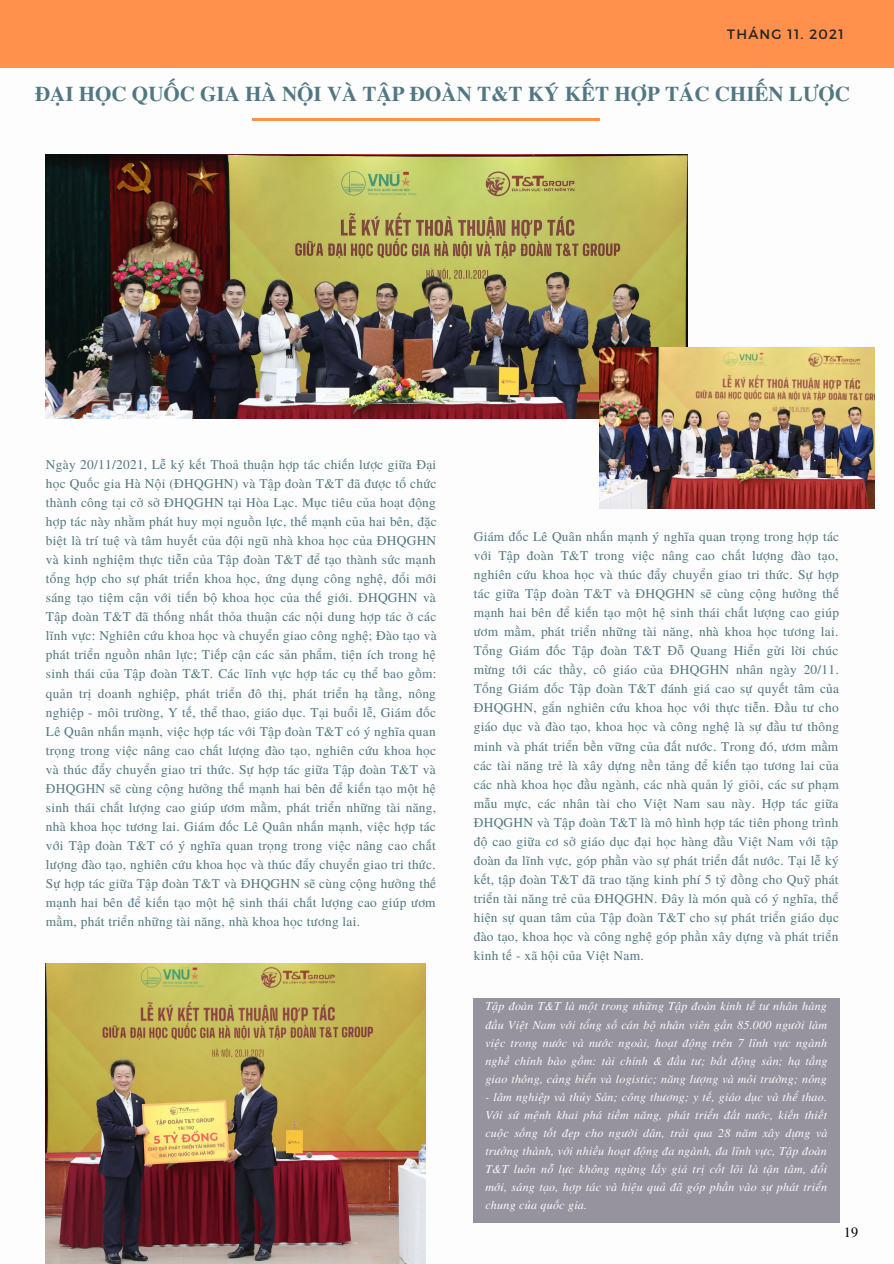
<style>
.page{position:relative;width:894px;height:1264px;background:#fff}
.page>*{position:absolute;margin:0;border:0;box-sizing:border-box;transform-origin:0 0}
.t1{font:700 21px "Te X Gyre Termes";color:#517882}
.t2{font:14.25px "Te X Gyre Termes";color:#000}
.t3{font:13.5px "Montserrat";letter-spacing:.09em;color:#222}
.t4{font:13.35px/19px "Te X Gyre Termes";letter-spacing:.02em;color:#517882;text-align:justify}
.t5{font:italic 12px/18px "Te X Gyre Termes";letter-spacing:.02em;color:#fdfdfd;text-align:justify}
</style>
<div class="page">
<div style="left:0;top:0;width:893px;height:67px;background:#ff914d"></div>
<img style="left:46px;top:154px;width:641px;height:264px">
<img style="left:599px;top:348px;width:274px;height:160px">
<img style="left:46px;top:963px;width:379px;height:300px">
<div style="left:473px;top:998px;width:366px;height:224px;background:#96929e"></div>
<hr style="left:252px;top:118px;width:347px;height:2px;background:#ff914d">
<p class="t3" style="left:727px;top:25px;width:118px">THÁNG 11. 2021</p>
<h1 class="t1" style="left:35px;top:77px;width:816px">ĐẠI HỌC QUỐC GIA HÀ NỘI VÀ TẬP ĐOÀN T&amp;T KÝ KẾT HỢP TÁC CHIẾN LƯỢC</h1>
<p class="t4" style="left:46px;top:454px;width:392px">Ngày 20/11/2021, Lễ ký kết Thoả thuận hợp tác chiến lược giữa Đại học Quốc gia Hà Nội (ĐHQGHN) và Tập đoàn T&amp;T đã được tổ chức thành công tại cở sở ĐHQGHN tại Hòa Lạc. Mục tiêu của hoạt động hợp tác này nhằm phát huy mọi nguồn lực, thế mạnh của hai bên, đặc biệt là trí tuệ và tâm huyết của đội ngũ nhà khoa học của ĐHQGHN và kinh nghiệm thực tiễn của Tập đoàn T&amp;T để tạo thành sức mạnh tổng hợp cho sự phát triển khoa học, ứng dụng công nghệ, đổi mới sáng tạo tiệm cận với tiến bộ khoa học của thế giới. ĐHQGHN và Tập đoàn T&amp;T đã thống nhất thỏa thuận các nội dung hợp tác ở các lĩnh vực: Nghiên cứu khoa học và chuyển giao công nghệ; Đào tạo và phát triển nguồn nhân lực; Tiếp cận các sản phẩm, tiện ích trong hệ sinh thái của Tập đoàn T&amp;T. Các lĩnh vực hợp tác cụ thể bao gồm: quản trị doanh nghiệp, phát triển đô thị, phát triển hạ tầng, nông nghiệp - môi trường, Y tế, thể thao, giáo dục. Tại buổi lễ, Giám đốc Lê Quân nhấn mạnh, việc hợp tác với Tập đoàn T&amp;T có ý nghĩa quan trọng trong việc nâng cao chất lượng đào tạo, nghiên cứu khoa học và thúc đẩy chuyển giao tri thức. Sự hợp tác giữa Tập đoàn T&amp;T và ĐHQGHN sẽ cùng cộng hưởng thế mạnh hai bên để kiến tạo một hệ sinh thái chất lượng cao giúp ươm mầm, phát triển những tài năng, nhà khoa học tương lai. Giám đốc Lê Quân nhấn mạnh, việc hợp tác với Tập đoàn T&amp;T có ý nghĩa quan trọng trong việc nâng cao chất lượng đào tạo, nghiên cứu khoa học và thúc đẩy chuyển giao tri thức.<br>Sự hợp tác giữa Tập đoàn T&amp;T và ĐHQGHN sẽ cùng cộng hưởng thế mạnh hai bên để kiến tạo một hệ sinh thái chất lượng cao giúp ươm mầm, phát triển những tài năng, nhà khoa học tương lai.</p>
<p class="t4" style="left:473px;top:526px;width:367px">Giám đốc Lê Quân nhấn mạnh ý nghĩa quan trọng trong hợp tác với Tập đoàn T&amp;T trong việc nâng cao chất lượng đào tạo, nghiên cứu khoa học và thúc đẩy chuyển giao tri thức. Sự hợp tác giữa Tập đoàn T&amp;T và ĐHQGHN sẽ cùng cộng hưởng thế mạnh hai bên để kiến tạo một hệ sinh thái chất lượng cao giúp ươm mầm, phát triển những tài năng, nhà khoa học tương lai.<br>Tổng Giám đốc Tập đoàn T&amp;T Đỗ Quang Hiển gửi lời chúc mừng tới các thầy, cô giáo của ĐHQGHN nhân ngày 20/11.<br>Tổng Giám đốc Tập đoàn T&amp;T đánh giá cao sự quyết tâm của ĐHQGHN, gắn nghiên cứu khoa học với thực tiễn. Đầu tư cho giáo dục và đào tạo, khoa học và công nghệ là sự đầu tư thông minh và phát triển bền vững của đất nước. Trong đó, ươm mầm các tài năng trẻ là xây dựng nền tảng để kiến tạo tương lai của các nhà khoa học đầu ngành, các nhà quản lý giỏi, các sư phạm mẫu mực, các nhân tài cho Việt Nam sau này. Hợp tác giữa ĐHQGHN và Tập đoàn T&amp;T là mô hình hợp tác tiên phong trình độ cao giữa cơ sở giáo dục đại học hàng đầu Việt Nam với tập đoàn đa lĩnh vực, góp phần vào sự phát triển đất nước. Tại lễ ký kết, tập đoàn T&amp;T đã trao tặng kinh phí 5 tỷ đồng cho Quỹ phát triển tài năng trẻ của ĐHQGHN. Đây là món quà có ý nghĩa, thể hiện sự quan tâm của Tập đoàn T&amp;T cho sự phát triển giáo dục đào tạo, khoa học và công nghệ góp phần xây dựng và phát triển kinh tế - xã hội của Việt Nam.</p>
<p class="t5" style="left:485px;top:996px;width:343px">Tập đoàn T&amp;T là một trong những Tập đoàn kinh tế tư nhân hàng đầu Việt Nam với tổng số cán bộ nhân viên gần 85.000 người làm việc trong nước và nước ngoài, hoạt động trên 7 lĩnh vực ngành nghề chính bào gồm: tài chính &amp; đầu tư; bất động sản; hạ tầng giao thông, cảng biển và logistic; năng lượng và môi trường; nông</p>
<p class="t5" style="left:485px;top:1086px;width:343px">- lâm nghiệp và thủy Sản; công thương; y tế, giáo dục và thể thao.<br>Với sứ mệnh khai phá tiềm năng, phát triển đất nước, kiến thiết cuộc sống tốt đẹp cho người dân, trải qua 28 năm xây dựng và trưởng thành, với nhiều hoạt động đa ngành, đa lĩnh vực, Tập đoàn T&amp;T luôn nỗ lực không ngừng lấy giá trị cốt lõi là tận tâm, đổi mới, sáng tạo, hợp tác và hiệu quả đã góp phần vào sự phát triển chung của quốc gia.</p>
<p class="t2" style="left:843px;top:1221px;width:16px">19</p>
</div>
